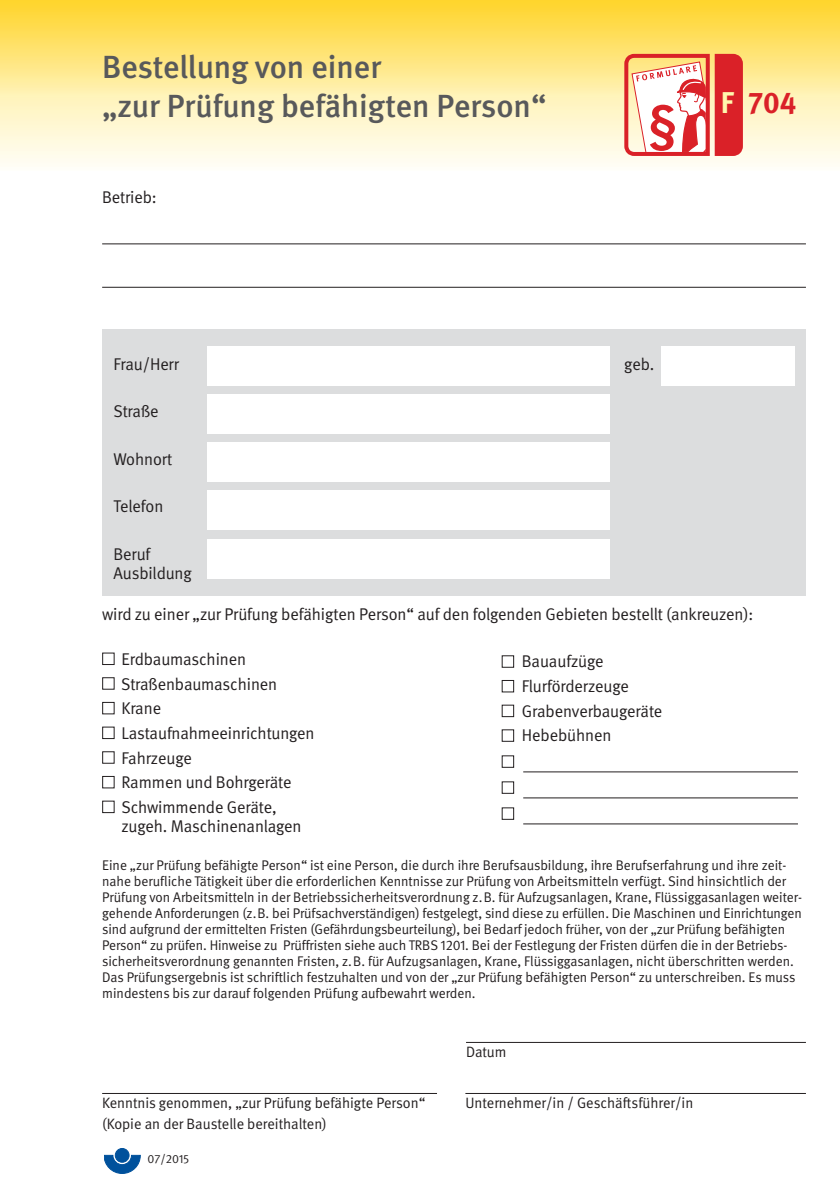
<style>
.page{position:relative;width:840px;height:1191px;background:#fff}
.page>*{position:absolute;margin:0;border:0;box-sizing:border-box;transform-origin:0 0}
.t1{font:500 32px/39px "DGUV Meta";color:#58595b}
.t2{font:700 30px "DGUV Meta";color:#da2128}
.t3{font:17px/24.6px "DGUV Meta";letter-spacing:-.005em;color:#231f20}
.t4{font:15px "DGUV Meta";color:#231f20}
.t5{font:14px/16px "DGUV Meta";letter-spacing:-.005em;color:#231f20}
.t6{font:12px "DGUV Meta";letter-spacing:-.005em;color:#231f20}
.s1{color:#fff9ae}
.s2{font-family:"Koz Min Pr 6 N Medium Proportional"}
</style>
<div class="page">
<svg style="left:0;top:96px;width:839px;height:70px;background:#fef7d7"></svg>
<img style="left:0;top:0;width:839px;height:96px">
<svg style="left:624px;top:54px;width:81px;height:102px"></svg>
<div style="left:714px;top:54px;width:28px;height:102px;background:#da2128"></div>
<div style="left:102px;top:329px;width:703px;height:266px;background:#dcddde"></div>
<hr style="left:102px;top:243px;width:703px;height:1px;background:#231f20">
<hr style="left:102px;top:287px;width:703px;height:1px;background:#231f20">
<svg style="left:102px;top:652px;width:13px;height:161px"></svg>
<hr style="left:523px;top:771px;width:274px;height:1px;background:#231f20">
<hr style="left:523px;top:797px;width:274px;height:1px;background:#231f20">
<svg style="left:501px;top:807px;width:297px;height:18px"></svg>
<div style="left:501px;top:781px;width:13px;height:13px;border:1px solid #231f20"></div>
<div style="left:501px;top:755px;width:13px;height:13px;border:1px solid #231f20"></div>
<div style="left:501px;top:729px;width:13px;height:13px;border:1px solid #231f20"></div>
<div style="left:501px;top:704px;width:13px;height:13px;border:1px solid #231f20"></div>
<div style="left:501px;top:655px;width:13px;height:13px;border:1px solid #231f20"></div>
<div style="left:501px;top:680px;width:13px;height:12px;border:1px solid #231f20"></div>
<hr style="left:102px;top:1093px;width:335px;height:1px;background:#231f20">
<hr style="left:465px;top:1093px;width:340px;height:1px;background:#231f20">
<hr style="left:466px;top:1042px;width:339px;height:1px;background:#231f20">
<div style="left:207px;top:346px;width:402px;height:40px;background:#fff"></div>
<div style="left:660px;top:346px;width:134px;height:40px;background:#fff"></div>
<div style="left:207px;top:394px;width:402px;height:40px;background:#fff"></div>
<div style="left:207px;top:442px;width:402px;height:40px;background:#fff"></div>
<div style="left:207px;top:490px;width:402px;height:40px;background:#fff"></div>
<div style="left:207px;top:539px;width:402px;height:39px;background:#fff"></div>
<div style="left:115px;top:1148px;width:14px;height:14px;background:#00519c;border-radius:50%"></div>
<div style="left:115px;top:1148px;width:14px;height:14px;border:1px solid #00519c;border-radius:50%"></div>
<svg style="left:104px;top:1155px;width:36px;height:18px"></svg>
<h1 class="t1" style="left:102px;top:47px;width:445px">Bestellung von einer<br>„zur Prüfung befähigten Person“</h1>
<p class="t3" style="left:102px;top:186px;width:56px">Betrieb:</p>
<p class="t3" style="left:113px;top:353px;width:67px">Frau/Herr</p>
<p class="t3" style="left:113px;top:400px;width:47px">Straße</p>
<p class="t3" style="left:113px;top:448px;width:60px">Wohnort</p>
<p class="t3" style="left:113px;top:495px;width:51px">Telefon</p>
<p class="t3" style="left:113px;top:545px;width:80px;line-height:19px">Beruf<br>Ausbildung</p>
<h2 class="t2" style="left:720px;top:85px;width:77px"><span class="s1">F</span> 704</h2>
<p class="t3" style="left:624px;top:353px;width:31px">geb.</p>
<p class="t3" style="left:102px;top:603px;width:652px">wird zu einer „zur Prüfung befähigten Person“ auf den folgenden Gebieten bestellt (ankreuzen):</p>
<p class="t3" style="left:121px;top:648px;width:195px">Erdbaumaschinen<br>Straßenbaumaschinen<br>Krane<br>Lastaufnahmeeinrichtungen<br>Fahrzeuge<br>Rammen und Bohrgeräte<br>Schwimmende Geräte,</p>
<p class="t3" style="left:121px;top:815px;width:181px">zugeh. Maschinenanlagen</p>
<p class="t3" style="left:521px;top:650px;width:142px">Bauaufzu<span class="s2">̈</span>ge<br>Flurförderzeuge<br>Grabenverbaugeräte<br>Hebebu<span class="s2">̈</span>hnen</p>
<p class="t5" style="left:102px;top:858px;width:701px">Eine „zur Prüfung befähigte Person“ ist eine Person, die durch ihre Berufsausbildung, ihre Berufserfahrung und ihre zeit - nahe berufliche Tätigkeit über die erforderlichen Kenntnisse zur Prüfung von Arbeitsmitteln verfügt. Sind hinsichtlich der Prüfung von Arbeitsmitteln in der Betriebssicherheitsverordnung z.B. für Aufzugsanlagen, Krane, Flüssiggasanlagen weiter&shy;gehende Anforderungen (z.B. bei Prüfsachverständigen) festgelegt, sind diese zu erfüllen. Die Maschinen und Einrichtungen sind aufgrund der ermittelten Fristen (Gefährdungsbeurteilung), bei Bedarf jedoch früher, von der „zur Prüfung befähigten Person“ zu prüfen. Hinweise zu Prüffristen siehe auch TRBS 1201. Bei der Festlegung der Fristen dürfen die in der Betriebs - sicherheits ver ordnung genannten Fristen, z.B. für Aufzugsanlagen, Krane, Flüssiggasanlagen, nicht überschritten werden.<br>Das Prüfungsergebnis ist schriftlich festzuhalten und von der „zur Prüfung befähigten Person“ zu unterschreiben. Es muss mindestens bis zur darauf folgenden Prüfung aufbewahrt werden.</p>
<p class="t4" style="left:466px;top:1046px;width:42px">Datum</p>
<p class="t4" style="left:102px;top:1097px;width:324px">Kenntnis genommen, „zur Prüfung befähigte Person“</p>
<p class="t4" style="left:465px;top:1097px;width:229px">Unternehmer/in / Geschäftsführer/in</p>
<p class="t4" style="left:102px;top:1117px;width:226px">(Kopie an der Baustelle bereithalten)</p>
<p class="t6" style="left:147px;top:1154px;width:43px">07/2015</p>
</div>
